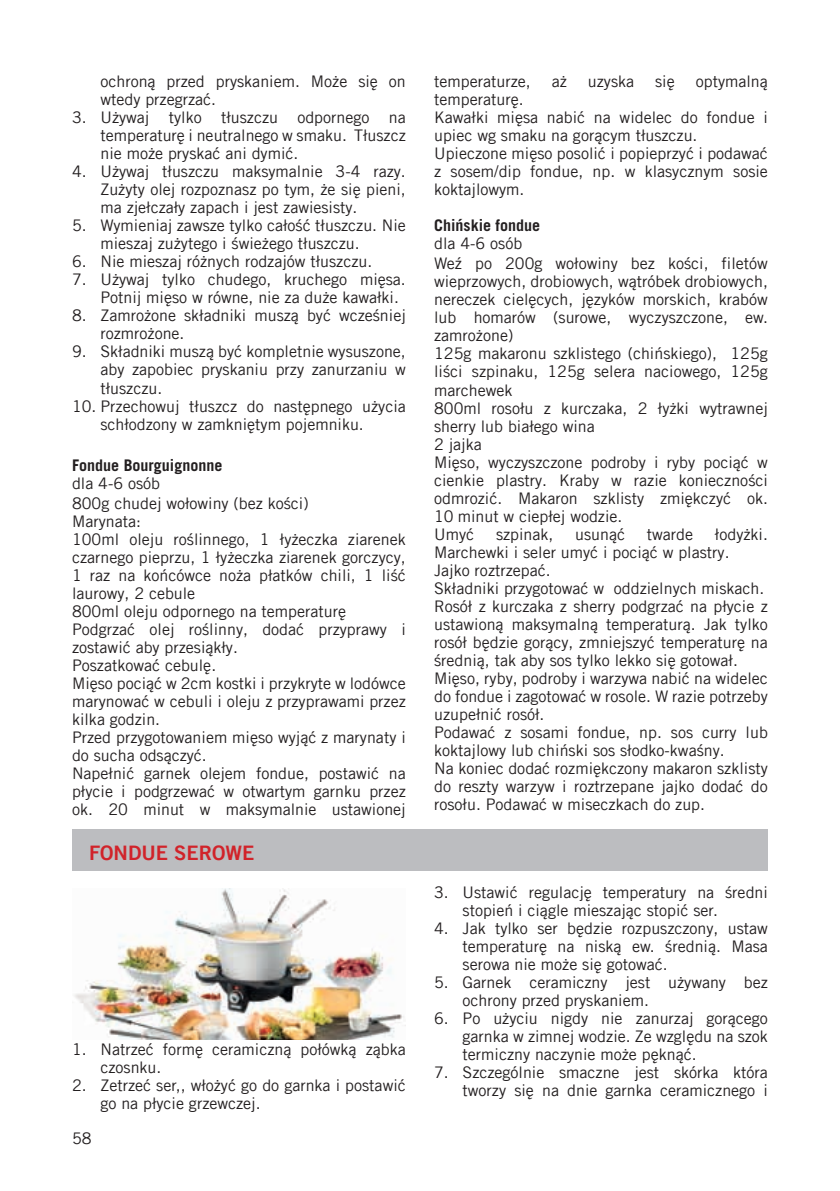
<style>
.page{position:relative;width:840px;height:1191px;background:#fff}
.page>*{position:absolute;margin:0;border:0;box-sizing:border-box;transform-origin:0 0}
.t1{font:20px "Trade Gothic LT Com Bd 2";color:#d1232a}
.t2{font:16px/18px "Trade Gothic LT Com";color:#231f20}
.t3{font:700 16px "Trade Gothic LT Com";color:#231f20}
</style>
<div class="page">
<div style="left:72px;top:829px;width:695px;height:42px;background:#bcbdc0"></div>
<img style="left:74px;top:889px;width:331px;height:150px">
<p class="t2" style="left:100px;top:72px;width:307px">ochroną przed pryskaniem. Może się on wtedy przegrzać.</p>
<p class="t2" style="left:100px;top:108px;width:307px;text-align:justify;text-indent:-28px">3. Używaj tylko tłuszczu odpornego na temperaturę i neutralnego w smaku. Tłuszcz nie może pryskać ani dymić.</p>
<p class="t2" style="left:100px;top:162px;width:307px;text-align:justify;text-indent:-28px">4. Używaj tłuszczu maksymalnie 3-4 razy.<br>Zużyty olej rozpoznasz po tym, że się pieni, ma zjełczały zapach i jest zawiesisty.</p>
<p class="t2" style="left:100px;top:216px;width:307px;text-indent:-28px">5. Wymieniaj zawsze tylko całość tłuszczu. Nie mieszaj zużytego i świeżego tłuszczu.</p>
<p class="t2" style="left:72px;top:252px;width:301px">6. Nie mieszaj różnych rodzajów tłuszczu.</p>
<p class="t2" style="left:100px;top:270px;width:307px;text-indent:-28px">7. Używaj tylko chudego, kruchego mięsa.<br>Potnij mięso w równe, nie za duże kawałki.</p>
<p class="t2" style="left:100px;top:306px;width:307px;text-indent:-28px">8. Zamrożone składniki muszą być wcześniej rozmrożone.</p>
<p class="t2" style="left:100px;top:342px;width:307px;text-align:justify;text-indent:-28px">9. Składniki muszą być kompletnie wysuszone, aby zapobiec pryskaniu przy zanurzaniu w tłuszczu.</p>
<p class="t2" style="left:100px;top:396px;width:307px;text-indent:-28px">10. Przechowuj tłuszcz do następnego użycia schłodzony w zamkniętym pojemniku.</p>
<p class="t3" style="left:72px;top:456px;width:152px">Fondue Bourguignonne</p>
<p class="t2" style="left:72px;top:473px;width:238px;line-height:20px">dla 4-6 osób<br>800g chudej wołowiny (bez kości)</p>
<p class="t2" style="left:72px;top:512px;width:335px">Marynata:<br>100ml oleju roślinnego, 1 łyżeczka ziarenek czarnego pieprzu, 1 łyżeczka ziarenek gorczycy, 1 raz na końcówce noża płatków chili, 1 liść laurowy, 2 cebule<br>800ml oleju odpornego na temperaturę Podgrzać olej roślinny, dodać przyprawy i zostawić aby przesiąkły.<br>Poszatkować cebulę.<br>Mięso pociąć w 2cm kostki i przykryte w lodówce marynować w cebuli i oleju z przyprawami przez kilka godzin.<br>Przed przygotowaniem mięso wyjąć z marynaty i do sucha odsączyć.<br>Napełnić garnek olejem fondue, postawić na płycie i podgrzewać w otwartym garnku przez ok. 20 minut w maksymalnie ustawionej</p>
<p class="t1" style="left:89px;top:840px;width:166px">FONDUE SEROWE</p>
<p class="t2" style="left:100px;top:1040px;width:307px;text-indent:-28px">1. Natrzeć formę ceramiczną połówką ząbka czosnku.</p>
<p class="t2" style="left:100px;top:1076px;width:307px;text-indent:-28px">2. Zetrzeć ser,, włożyć go do garnka i postawić go na płycie grzewczej.</p>
<p class="t2" style="left:72px;top:1129px;width:21px">58</p>
<p class="t2" style="left:434px;top:72px;width:98px">temperaturze,</p>
<p class="t2" style="left:551px;top:72px;width:17px">aż</p>
<p class="t2" style="left:587px;top:72px;width:48px">uzyska</p>
<p class="t2" style="left:654px;top:72px;width:21px">się</p>
<p class="t2" style="left:695px;top:72px;width:73px">optymalną</p>
<p class="t2" style="left:434px;top:90px;width:335px">temperaturę.<br>Kawałki mięsa nabić na widelec do fondue i upiec wg smaku na gorącym tłuszczu.<br>Upieczone mięso posolić i popieprzyć i podawać z sosem/dip fondue, np. w klasycznym sosie koktajlowym.</p>
<p class="t3" style="left:434px;top:216px;width:107px">Chińskie fondue</p>
<p class="t2" style="left:434px;top:233px;width:335px;line-height:20px">dla 4-6 osób<br>Weź po 200g wołowiny bez kości, filetów</p>
<p class="t2" style="left:434px;top:272px;width:335px">wieprzowych, drobiowych, wątróbek drobiowych, nereczek cielęcych, języków morskich, krabów lub homarów (surowe, wyczyszczone, ew. zamrożone)<br>125g makaronu szklistego (chińskiego), 125g liści szpinaku, 125g selera naciowego, 125g marchewek<br>800ml rosołu z kurczaka, 2 łyżki wytrawnej sherry lub białego wina<br>2 jajka<br>Mięso, wyczyszczone podroby i ryby pociąć w cienkie plastry. Kraby w razie konieczności odmrozić. Makaron szklisty zmiękczyć ok.<br>10 minut w ciepłej wodzie.<br>Umyć</p>
<p class="t2" style="left:434px;top:524px;width:335px;text-indent:280px">łodyżki.<br>Marchewki i seler umyć i pociąć w plastry.<br>Jajko roztrzepać.<br>Składniki przygotować w oddzielnych miskach.<br>Rosół z kurczaka z sherry podgrzać na płycie z ustawioną maksymalną temperaturą. Jak tylko rosół będzie gorący, zmniejszyć temperaturę na średnią, tak aby sos tylko lekko się gotował.<br>Mięso, ryby, podroby i warzywa nabić na widelec do fondue i zagotować w rosole. W razie potrzeby uzupełnić rosół.<br>Podawać z sosami fondue, np. sos curry lub koktajlowy lub chiński sos słodko-kwaśny.<br>Na koniec dodać rozmiękczony makaron szklisty do reszty warzyw i roztrzepane jajko dodać do rosołu. Podawać w miseczkach do zup.</p>
<p class="t2" style="left:495px;top:524px;width:59px">szpinak,</p>
<p class="t2" style="left:575px;top:524px;width:51px">usunąć</p>
<p class="t2" style="left:646px;top:524px;width:48px">twarde</p>
<p class="t2" style="left:462px;top:883px;width:307px;text-indent:-28px">3. Ustawić regulację temperatury na średni stopień i ciągle mieszając stopić ser.</p>
<p class="t2" style="left:462px;top:919px;width:307px;text-align:justify;text-indent:-28px">4. Jak tylko ser będzie rozpuszczony, ustaw temperaturę na niską ew. średnią. Masa serowa nie może się gotować.</p>
<p class="t2" style="left:462px;top:973px;width:307px;text-indent:-28px">5. Garnek ceramiczny jest używany bez ochrony przed pryskaniem.</p>
<p class="t2" style="left:462px;top:1009px;width:307px;text-align:justify;text-indent:-28px">6. Po użyciu nigdy nie zanurzaj gorącego garnka w zimnej wodzie. Ze względu na szok termiczny naczynie może pęknąć.</p>
<p class="t2" style="left:434px;top:1063px;width:335px;text-align:right">7. Szczególnie smaczne jest skórka która tworzy się na dnie garnka ceramicznego i</p>
</div>
